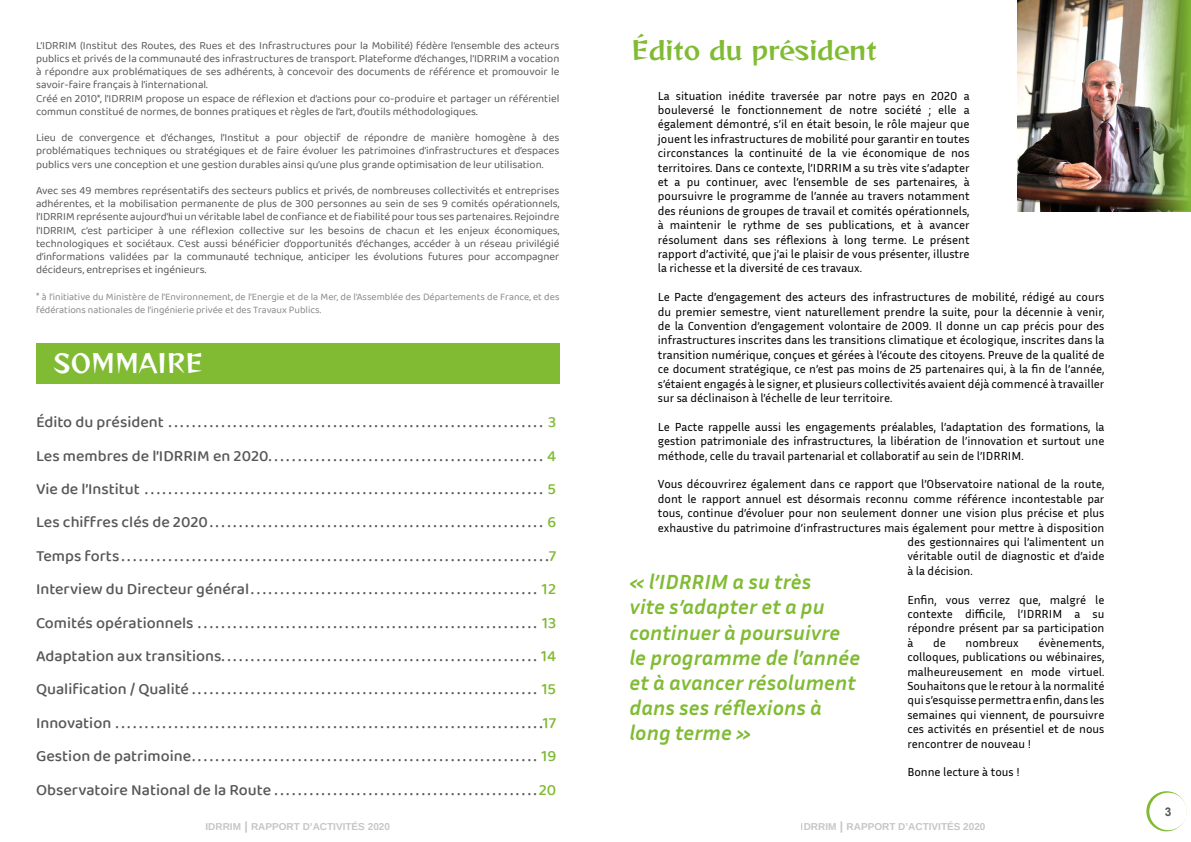
<style>
.page{position:relative;width:1191px;height:842px;background:#fff}
.page>*{position:absolute;margin:0;border:0;box-sizing:border-box;transform-origin:0 0}
.t1{font:25px "Reggae One";color:#80bb33}
.t2{font:25px "Reggae One";color:#fff}
.t3{font:italic 700 21px/25.2px "Inria Sans";color:#80bb33}
.t4{font:500 16px/33.4px "Baloo Paaji 2";color:#575756;text-align:justify}
.t5{font:12px/14.4px "Inria Sans";color:#000;text-align:justify}
.t6{font:700 12px "Arial";color:#575756}
.t7{font:11px/13.2px "Baloo Paaji 2";color:#575756;text-align:justify}
.t8{font:10px/13.2px "Baloo Paaji 2";color:#878787}
.t9{font:700 10px "Arimo";color:#c6c6c6}
.s1{font-size:11px}
.s2{color:#80bb33}
.s3{font-size:12px}
</style>
<div class="page">
<svg style="left:1146px;top:791px;width:40px;height:40px"></svg>
<div style="left:1149px;top:793px;width:37px;height:37px;background:#fff;border-radius:50%"></div>
<div style="left:36px;top:343px;width:523px;height:40px;background:#80bb33"></div>
<img style="left:1017px;top:0;width:124px;height:212px">
<img style="left:1141px;top:0;width:50px;height:212px">
<p class="t7" style="left:36px;top:38px;width:525px;text-align:left">L’IDRRIM (Institut des Routes, des Rues et des Infrastructures pour la Mobilité) fédère l’ensemble des acteurs publics et privés de la communauté des infrastructures de transport. Plateforme d’échanges, l’IDRRIM a vocation à répondre aux problématiques de ses adhérents, à concevoir des documents de référence et promouvoir le savoir-faire français à l’international.<br>Créé en 2010*, l’IDRRIM propose un espace de réflexion et d’actions pour co-produire et partager un référentiel commun constitué de normes, de bonnes pratiques et règles de l’art, d’outils méthodologiques.</p>
<p class="t7" style="left:36px;top:131px;width:525px">Lieu de convergence et d’échanges, l’Institut a pour objectif de répondre de manière homogène à des problématiques techniques ou stratégiques et de faire évoluer les patrimoines d’infrastructures et d’espaces publics vers une conception et une gestion durables ainsi qu’une plus grande optimisation de leur utilisation.</p>
<p class="t7" style="left:36px;top:184px;width:525px">Avec ses 49 membres représentatifs des secteurs publics et privés, de nombreuses collectivités et entreprises adhérentes, et la mobilisation permanente de plus de 300 personnes au sein de ses 9 comités opérationnels, l’IDRRIM représente aujourd’hui un véritable label de confiance et de fiabilité pour tous ses partenaires. Rejoindre l’IDRRIM, c’est participer à une réflexion collective sur les besoins de chacun et les enjeux économiques, technologiques et sociétaux. C’est aussi bénéficier d’opportunités d’échanges, accéder à un réseau privilégié d’informations validées par la communauté technique, anticiper les évolutions futures pour accompagner décideurs, entreprises et ingénieurs.</p>
<p class="t8" style="left:36px;top:289px;width:525px"><span class="s1">*</span> à l’initiative du Ministère de l’Environnement, de l’Energie et de la Mer, de l’Assemblée des Départements de France, et des fédérations nationales de l’ingénierie privée et des Travaux Publics.</p>
<h1 class="t2" style="left:53px;top:346px;width:151px">SOMMAIRE</h1>
<p class="t4" style="left:36px;top:405px;width:522px">Édito du président . . . . . . . . . . . . . . . . . . . . . . . . . . . . . . . . . . . . . . . . . . . . . . . . . . . . . . . . . . . . . . . . <span class="s2">3<br></span>Les membres de l’IDRRIM en 2020 . . . . . . . . . . . . . . . . . . . . . . . . . . . . . . . . . . . . . . . . . . . . . . . <span class="s2">4<br></span>Vie de l’Institut . . . . . . . . . . . . . . . . . . . . . . . . . . . . . . . . . . . . . . . . . . . . . . . . . . . . . . . . . . . . . . . . . . . . <span class="s2">5<br></span>Les chiffres clés de 2020 . . . . . . . . . . . . . . . . . . . . . . . . . . . . . . . . . . . . . . . . . . . . . . . . . . . . . . . . . <span class="s2">6<br></span>Temps forts . . . . . . . . . . . . . . . . . . . . . . . . . . . . . . . . . . . . . . . . . . . . . . . . . . . . . . . . . . . . . . . . . . . . . . . . <span class="s2">7<br></span>Interview du Directeur général . . . . . . . . . . . . . . . . . . . . . . . . . . . . . . . . . . . . . . . . . . . . . . . . . <span class="s2">12<br></span>Comités opérationnels . . . . . . . . . . . . . . . . . . . . . . . . . . . . . . . . . . . . . . . . . . . . . . . . . . . . . . . . . . <span class="s2">13<br></span>Adaptation aux transitions . . . . . . . . . . . . . . . . . . . . . . . . . . . . . . . . . . . . . . . . . . . . . . . . . . . . . . <span class="s2">14<br></span>Qualification / Qualité . . . . . . . . . . . . . . . . . . . . . . . . . . . . . . . . . . . . . . . . . . . . . . . . . . . . . . . . . . . <span class="s2">15<br></span>Innovation . . . . . . . . . . . . . . . . . . . . . . . . . . . . . . . . . . . . . . . . . . . . . . . . . . . . . . . . . . . . . . . . . . . . . . . . <span class="s2">17<br></span>Gestion de patrimoine . . . . . . . . . . . . . . . . . . . . . . . . . . . . . . . . . . . . . . . . . . . . . . . . . . . . . . . . . . . <span class="s2">19<br></span>Observatoire National de la Route . . . . . . . . . . . . . . . . . . . . . . . . . . . . . . . . . . . . . . . . . . . . <span class="s2">20</span></p>
<p class="t9" style="left:205px;top:819px;width:186px">IDRRIM <span class="s3">|</span> RAPPORT D’ACTIVITÉS 2020</p>
<h1 class="t1" style="left:631px;top:33px;width:247px">Édito du président</h1>
<p class="t5" style="left:658px;top:88px;width:313px">La situation inédite traversée par notre pays en 2020 a bouleversé le fonctionnement de notre société ; elle a également démontré, s’il en était besoin, le rôle majeur que jouent les infrastructures de mobilité pour garantir en toutes circonstances la continuité de la vie économique de nos territoires. Dans ce contexte, l’IDRRIM a su très vite s’adapter et a pu continuer, avec l’ensemble de ses partenaires, à poursuivre le programme de l’année au travers notamment des réunions de groupes de travail et comités opérationnels, à maintenir le rythme de ses publications, et à avancer résolument dans ses réflexions à long terme. Le présent rapport d’activité, que j’ai le plaisir de vous présenter, illustre la richesse et la diversité de ces travaux.</p>
<p class="t5" style="left:658px;top:290px;width:448px">Le Pacte d’engagement des acteurs des infrastructures de mobilité, rédigé au cours du premier semestre, vient naturellement prendre la suite, pour la décennie à venir, de la Convention d’engagement volontaire de 2009. Il donne un cap précis pour des infrastructures inscrites dans les transitions climatique et écologique, inscrites dans la transition numérique, conçues et gérées à l’écoute des citoyens. Preuve de la qualité de ce document stratégique, ce n’est pas moins de 25 partenaires qui, à la fin de l’année, s’étaient engagés à le signer, et plusieurs collectivités avaient déjà commencé à travailler sur sa déclinaison à l’échelle de leur territoire.</p>
<p class="t5" style="left:658px;top:419px;width:448px">Le Pacte rappelle aussi les engagements préalables, l’adaptation des formations, la gestion patrimoniale des infrastructures, la libération de l’innovation et surtout une méthode, celle du travail partenarial et collaboratif au sein de l’IDRRIM.</p>
<p class="t5" style="left:658px;top:477px;width:448px">Vous découvrirez également dans ce rapport que l’Observatoire national de la route,</p>
<p class="t5" style="left:658px;top:491px;width:448px">dont le rapport annuel est désormais reconnu comme référence incontestable par</p>
<p class="t5" style="left:658px;top:506px;width:448px">tous, continue d’évoluer pour non seulement donner une vision plus précise et plus</p>
<p class="t5" style="left:658px;top:520px;width:448px">exhaustive du patrimoine d’infrastructures mais également pour mettre à disposition</p>
<p class="t5" style="left:907px;top:534px;width:198px">des gestionnaires qui l’alimentent un</p>
<p class="t5" style="left:907px;top:549px;width:198px">véritable outil de diagnostic et d’aide</p>
<p class="t5" style="left:907px;top:563px;width:67px">à la décision.</p>
<p class="t5" style="left:907px;top:592px;width:198px">Enfin, vous verrez que, malgré le contexte difficile, l’IDRRIM a su répondre présent par sa participation à</p>
<h2 class="t3" style="left:629px;top:569px;width:232px">« l’IDRRIM a su très<br>vite s’adapter et a pu continuer à poursuivre le programme de l’année et à avancer résolument dans ses réflexions à long terme »</h2>
<p class="t5" style="left:907px;top:635px;width:198px;text-indent:131px">évènements, colloques, publications ou wébinaires, malheureusement en mode virtuel.<br>Souhaitons que le retour à la normalité qui s’esquisse permettra enfin, dans les semaines qui viennent, de poursuivre ces activités en présentiel et de nous rencontrer de nouveau !</p>
<p class="t5" style="left:907px;top:765px;width:114px">Bonne lecture à tous !</p>
<p class="t5" style="left:933px;top:635px;width:14px">de</p>
<p class="t5" style="left:965px;top:635px;width:55px">nombreux</p>
<p class="t9" style="left:801px;top:819px;width:186px">IDRRIM <span class="s3">|</span> RAPPORT D’ACTIVITÉS 2020</p>
<p class="t6" style="left:1165px;top:803px;width:8px">3</p>
</div>
